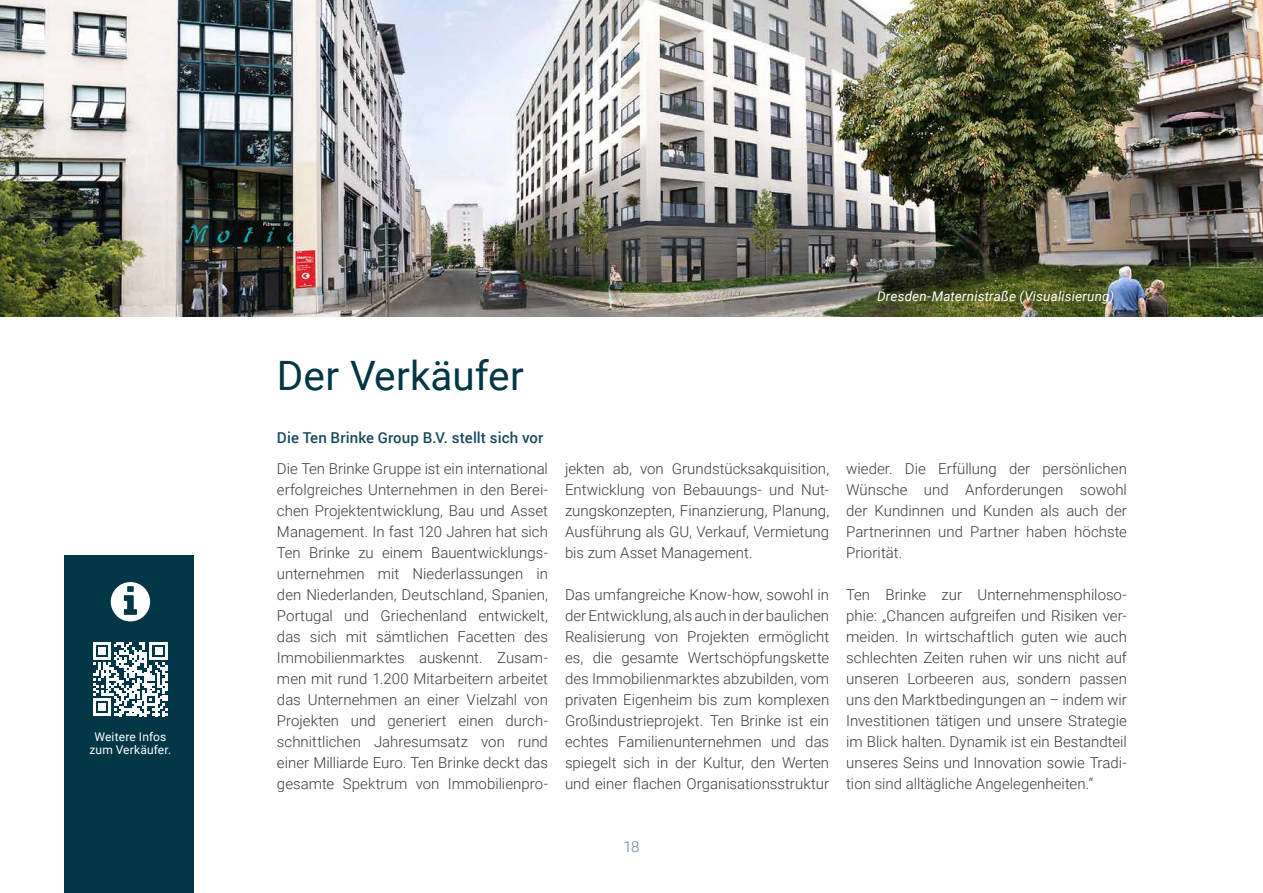
<style>
.page{position:relative;width:1263px;height:893px;background:#fff}
.page>*{position:absolute;margin:0;border:0;box-sizing:border-box;transform-origin:0 0}
.t1{font:40.5px "Roboto";color:#003645}
.t2{font:300 15px/21px "Roboto";color:#3c3c3b;text-align:justify}
.t3{font:500 15px "Roboto";letter-spacing:.01em;color:#17495a}
.t4{font:300 15px "Roboto";color:#5f8495}
.t5{font:italic 13.5px "Roboto";letter-spacing:.01em;color:#fff}
.t6{font:12px/13.5px "Roboto";letter-spacing:.015em;color:#fff;text-align:center}
</style>
<div class="page">
<div style="left:64px;top:556px;width:129px;height:337px;background:#003645"></div>
<svg style="left:93px;top:642px;width:75px;height:74px"></svg>
<svg style="left:111px;top:582px;width:39px;height:39px"></svg>
<img style="left:0;top:0;width:1263px;height:316px">
<p class="t6" style="left:89px;top:729px;width:83px">Weitere Infos zum Verkäufer.</p>
<p class="t5" style="left:877px;top:286px;width:239px">Dresden-Maternistraße (Visualisierung)</p>
<h1 class="t1" style="left:277px;top:347px;width:248px">Der Verkäufer</h1>
<p class="t3" style="left:277px;top:427px;width:268px">Die Ten Brinke Group B.V. stellt sich vor</p>
<p class="t2" style="left:277px;top:458px;width:272px">Die Ten Brinke Gruppe ist ein international erfolgreiches Unternehmen in den Berei&shy;chen Projektentwicklung, Bau und Asset Management. In fast 120 Jahren hat sich Ten Brinke zu einem Bauentwicklungs&shy;unternehmen mit Niederlassungen in den Niederlanden, Deutschland, Spanien, Portugal und Griechenland entwickelt, das sich mit sämtlichen Facetten des Immobilienmarktes auskennt. Zusam&shy;men mit rund 1.200 Mitarbeitern arbeitet das Unternehmen an einer Vielzahl von Projekten und generiert einen durch&shy;schnittlichen Jahresumsatz von rund einer Milliarde Euro. Ten Brinke deckt das gesamte Spektrum von Immobilienpro-</p>
<p class="t2" style="left:565px;top:458px;width:266px">jekten ab, von Grundstücksakquisition, Entwicklung von Bebauungs- und Nut&shy;zungskonzepten, Finanzierung, Planung, Ausführung als GU, Verkauf, Vermietung bis zum Asset Management.</p>
<p class="t2" style="left:565px;top:584px;width:266px">Das umfangreiche Know-how, sowohl in der Entwicklung, als auch in der baulichen Realisierung von Projekten ermöglicht es, die gesamte Wertschöpfungskette des Immobilienmarktes abzubilden, vom privaten Eigenheim bis zum komplexen Großindustrieprojekt. Ten Brinke ist ein echtes Familienunternehmen und das spiegelt sich in der Kultur, den Werten und einer flachen Organisationsstruktur</p>
<p class="t2" style="left:846px;top:458px;width:282px">wieder. Die Erfüllung der persönlichen Wünsche und Anforderungen sowohl der Kundinnen und Kunden als auch der Partnerinnen und Partner haben höchste Priorität.</p>
<p class="t2" style="left:846px;top:584px;width:282px">Ten Brinke zur Unternehmensphiloso&shy;phie: „Chancen aufgreifen und Risiken ver&shy;meiden. In wirtschaftlich guten wie auch schlechten Zeiten ruhen wir uns nicht auf unseren Lorbeeren aus, sondern passen uns den Marktbedingungen an – indem wir Investitionen tätigen und unsere Strategie im Blick halten. Dynamik ist ein Bestandteil unseres Seins und Innovation sowie Tradi&shy;tion sind alltägliche Angelegenheiten.“</p>
<p class="t4" style="left:623px;top:836px;width:17px">18</p>
</div>
